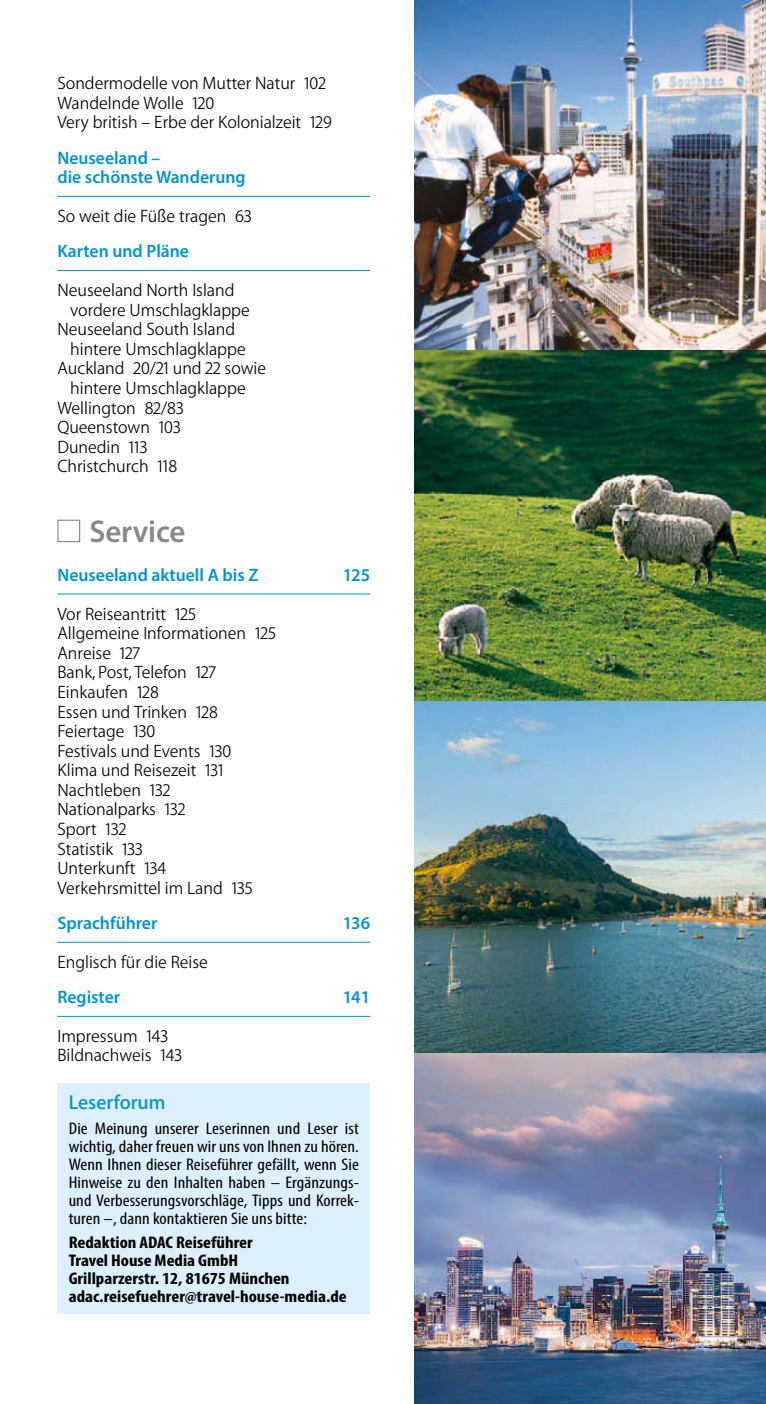
<style>
.page{position:relative;width:766px;height:1404px;background:#fff}
.page>*{position:absolute;margin:0;border:0;box-sizing:border-box;transform-origin:0 0}
.t1{font:600 31.5px "Myriad Pro";letter-spacing:-.005em;color:#878786}
.t2{font:700 20.25px "ADAC Myriad OT";color:#0093d2}
.t3{font:300 18px/19.6px "ADAC Myriad OT";color:#000}
.t4{font:600 18px/19.6px "Myriad Pro";color:#0093d2}
.t5{font:condensed 16.88px/18px "Myriad Pro";letter-spacing:.005em;color:#000;text-align:justify;scale:1.12 1}
.t6{font:700 condensed 16.88px/18px "Myriad Pro";color:#000;scale:1.12 1}
.s1{font-family:"Myriad Pro";font-weight:600;color:#0093d2}
</style>
<div class="page">
<hr style="left:57px;top:196px;width:313px;height:1px;background:#0093d2">
<hr style="left:57px;top:270px;width:313px;height:1px;background:#0093d2">
<hr style="left:57px;top:593px;width:313px;height:1px;background:#0093d2">
<hr style="left:57px;top:941px;width:313px;height:1px;background:#0093d2">
<hr style="left:57px;top:1015px;width:313px;height:1px;background:#0093d2">
<div style="left:57px;top:519px;width:23px;height:23px;border:1px solid #878786"></div>
<img style="left:415px;top:0;width:350px;height:1403px">
<div style="left:57px;top:1082px;width:313px;height:231px;background:#ddeffa"></div>
<p class="t3" style="left:57px;top:74px;width:276px">Sondermodelle von Mutter Natur 102<br>Wandelnde Wolle 120<br>Very british – Erbe der Kolonialzeit 129</p>
<p class="t4" style="left:57px;top:147px;width:190px">Neuseeland –<br>die schönste Wanderung</p>
<p class="t3" style="left:57px;top:198px;width:196px;line-height:35.3px">So weit die Füße tragen 63<br><span class="s1">Karten und Pläne</span></p>
<p class="t3" style="left:57px;top:280px;width:178px">Neuseeland North Island</p>
<p class="t3" style="left:70px;top:300px;width:181px">vordere Umschlagklappe</p>
<p class="t3" style="left:57px;top:319px;width:179px">Neuseeland South Island</p>
<p class="t3" style="left:70px;top:339px;width:177px">hintere Umschlagklappe</p>
<p class="t3" style="left:57px;top:359px;width:210px">Auckland 20/21 und 22 sowie</p>
<p class="t3" style="left:70px;top:378px;width:177px">hintere Umschlagklappe</p>
<p class="t3" style="left:57px;top:398px;width:128px">Wellington 82/83</p>
<p class="t3" style="left:57px;top:417px;width:125px">Queenstown 103</p>
<p class="t3" style="left:57px;top:437px;width:91px">Dunedin 113</p>
<p class="t3" style="left:57px;top:456px;width:121px">Christchurch 118</p>
<p class="t1" style="left:89px;top:511px;width:97px">Service</p>
<p class="t4" style="left:57px;top:564px;width:202px">Neuseeland aktuell A bis Z</p>
<p class="t4" style="left:342px;top:564px;width:29px">125</p>
<p class="t3" style="left:57px;top:604px;width:220px">Vor Reiseantritt 125<br>Allgemeine Informationen 125<br>Anreise 127<br>Bank, Post, Telefon 127<br>Einkaufen 128<br>Essen und Trinken 128<br>Feiertage 130<br>Festivals und Events 130<br>Klima und Reisezeit 131<br>Nachtleben 132<br>Nationalparks 132<br>Sport 132<br>Statistik 133<br>Unterkunft 134<br>Verkehrsmittel im Land 135</p>
<p class="t4" style="left:57px;top:912px;width:101px">Sprachführer</p>
<p class="t4" style="left:342px;top:912px;width:29px">136</p>
<p class="t3" style="left:57px;top:944px;width:152px;line-height:35.3px">Englisch für die Reise<br><span class="s1">Register</span></p>
<p class="t4" style="left:342px;top:986px;width:29px">141</p>
<p class="t3" style="left:57px;top:1026px;width:126px">Impressum 143<br>Bildnachweis 143</p>
<p class="t2" style="left:69px;top:1090px;width:98px">Leserforum</p>
<p class="t5" style="left:69px;top:1118px;width:260px">Die Meinung unserer Leserinnen und Leser ist wichtig, daher freuen wir uns von Ihnen zu hören.<br>Wenn Ihnen dieser Reiseführer gefällt, wenn Sie Hinweise zu den Inhalten haben – Ergänzungs&shy;und Verbesserungsvorschläge, Tipps und Korrek&shy;turen –, dann kontaktieren Sie uns bitte:</p>
<p class="t6" style="left:69px;top:1232px;width:250px">Redaktion ADAC Reiseführer<br>Travel House Media GmbH<br>Grillparzerstr. 12, 81675 München adac.reisefuehrer@travel-house-media.de</p>
</div>
